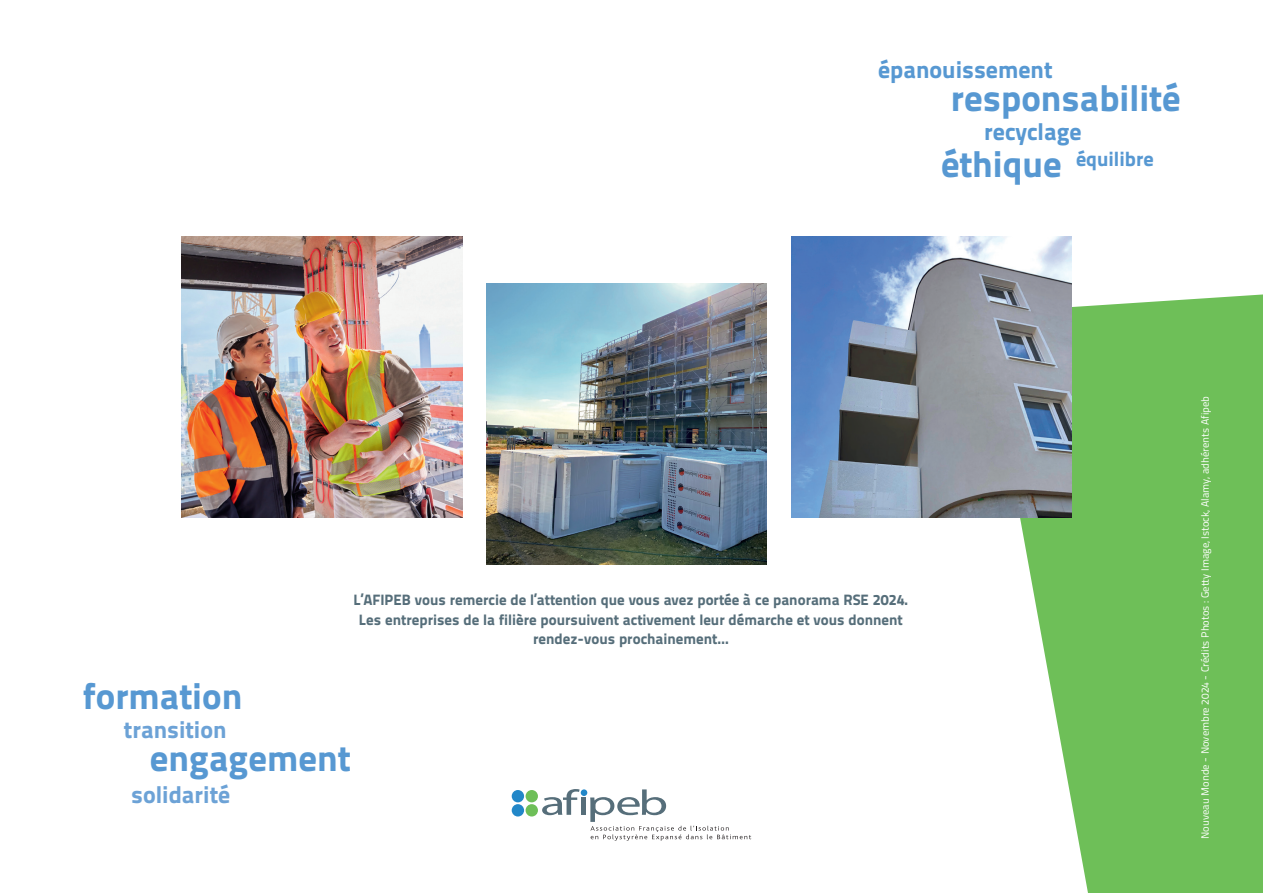
<style>
.page{position:relative;width:1263px;height:893px;background:#fff}
.page>*{position:absolute;margin:0;border:0;box-sizing:border-box;transform-origin:0 0}
.BODY_2{font:36.9px "Titillium Text 25 L 999 wt";color:#5798d2}
.BODY_2-2{font:24px "Titillium Text 25 L 999 wt";color:#5798d2}
.BODY_2-3{font:24px "Titillium Text 25 L 999 wt";color:#6ca2d6}
.BODY_2-4{font:20.4px "Titillium Text 25 L 999 wt";color:#5798d2}
.BODY_2-5{font:15px/19.5px "Titillium Text 25 L 999 wt";color:#566e7a;text-align:center}
.BODY_2-6{font:10.5px "Titillium Text 25 L 400 wt";color:#fff}
</style>
<div class="page">
<svg style="left:983px;top:294px;width:280px;height:599px;fill:#6ebf58"></svg>
<div style="left:581px;top:789px;width:6px;height:7px;background:#2287c8;border-radius:50%"></div>
<div style="left:512px;top:790px;width:12px;height:12px;background:#2287c8;border-radius:50%"></div>
<div style="left:512px;top:804px;width:12px;height:12px;background:#2287c8;border-radius:50%"></div>
<div style="left:526px;top:804px;width:12px;height:12px;background:#6ebf58;border-radius:50%"></div>
<div style="left:526px;top:790px;width:12px;height:12px;background:#6ebf58;border-radius:50%"></div>
<svg style="left:542px;top:789px;width:38px;height:26px"></svg>
<div style="left:581px;top:797px;width:5px;height:18px;background:#566e7a"></div>
<svg style="left:590px;top:789px;width:161px;height:52px"></svg>
<img style="left:181px;top:237px;width:281px;height:280px">
<img style="left:791px;top:237px;width:281px;height:280px">
<img style="left:486px;top:284px;width:281px;height:281px">
<p class="BODY_2-2" style="left:878px;top:50px;width:176px">épanouissement</p>
<p class="BODY_2" style="left:951px;top:69px;width:231px">responsabilité</p>
<p class="BODY_2-2" style="left:984px;top:112px;width:99px">recyclage</p>
<p class="BODY_2-4" style="left:1076px;top:142px;width:79px">équilibre</p>
<p class="BODY_2" style="left:941px;top:135px;width:122px">éthique</p>
<p class="BODY_2" style="left:83px;top:667px;width:161px">formation</p>
<p class="BODY_2-3" style="left:124px;top:710px;width:104px">transition</p>
<p class="BODY_2-5" style="left:353px;top:589px;width:556px">L’AFIPEB vous remercie de l’attention que vous avez portée à ce panorama RSE 2024.</p>
<p class="BODY_2-5" style="left:359px;top:609px;width:545px">Les entreprises de la filière poursuivent activement leur démarche et vous donnent rendez-vous prochainement…</p>
<p class="BODY_2" style="left:150px;top:729px;width:202px">engagement</p>
<p class="BODY_2-3" style="left:131px;top:776px;width:100px">solidarité</p>
<p class="BODY_2-6" style="left:1197px;top:839px;width:444px;rotate:-90deg">Nouveau Monde - Novembre 2024 - Crédits Photos : Getty Image, Istock, Alamy, adhérents Afipeb</p>
</div>
